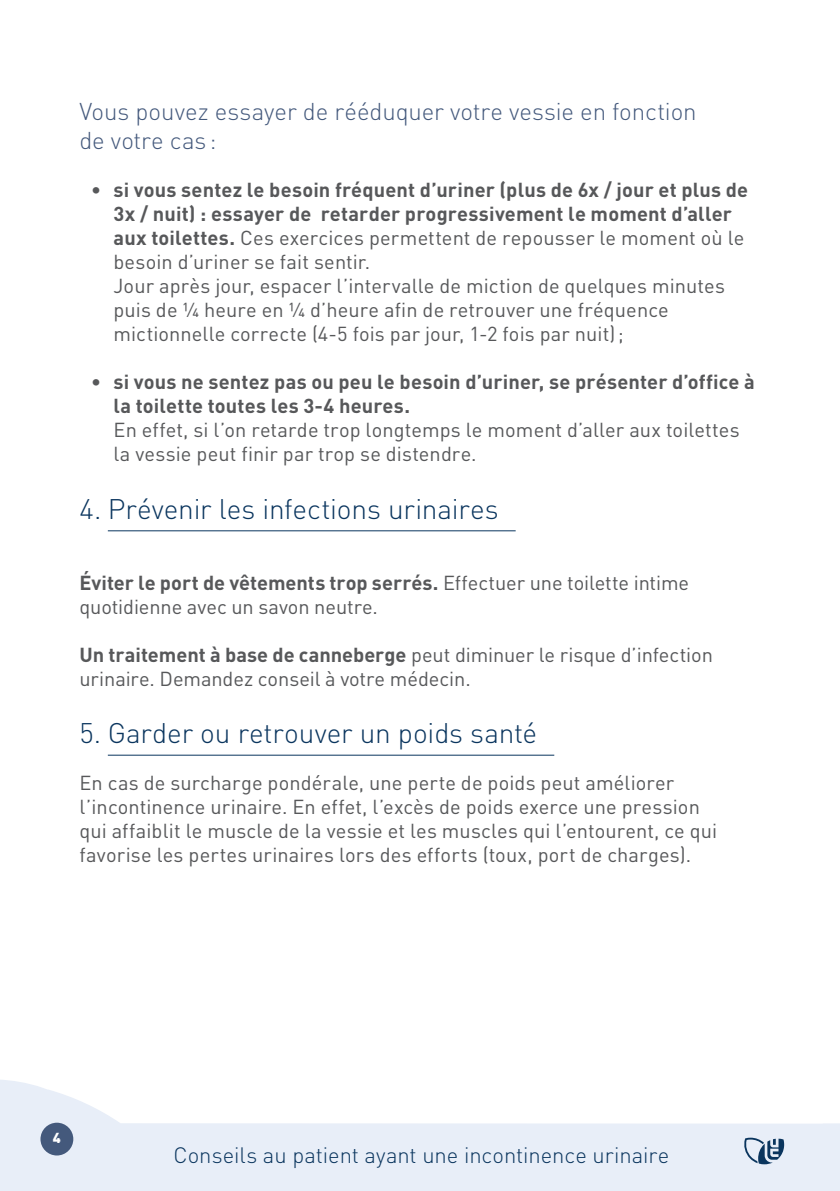
<style>
.page{position:relative;width:840px;height:1191px;background:#fff}
.page>*{position:absolute;margin:0;border:0;box-sizing:border-box;transform-origin:0 0}
.t1{font:300 28px "DINOT";letter-spacing:-.005em;color:#0a355e}
.Sous-sous-titre{font:300 24px "DINOT";letter-spacing:-.005em;color:#44597c}
.t2{font:300 22px "DINOT";letter-spacing:-.005em;color:#0a355e}
.Corps_de_texte{font:20px/24px "DINOT";letter-spacing:.005em;color:#57585a}
.t3{font:900 14.4px "DINOT";color:#fff}
.s1{font-weight:700}
</style>
<div class="page">
<svg style="left:0;top:1080px;width:822px;height:111px;fill:#e8eef8"></svg>
<div style="left:40px;top:1122px;width:33px;height:33px;background:#44597c;border-radius:50%"></div>
<svg style="left:742px;top:1137px;width:41px;height:27px"></svg>
<svg style="left:822px;top:1123px;width:17px;height:68px"></svg>
<hr style="left:108px;top:530px;width:407px;height:1px;background:#0a355e">
<hr style="left:108px;top:754px;width:446px;height:1px;background:#0a355e">
<p class="Sous-sous-titre" style="left:79px;top:97px;width:618px">Vous pouvez essayer de rééduquer votre vessie en fonction</p>
<p class="Sous-sous-titre" style="left:79px;top:126px;width:138px">de votre cas :</p>
<p class="Corps_de_texte" style="left:113px;top:178px;width:636px;text-indent:-23px">• <span class="s1">si vous sentez le besoin fréquent d’uriner (plus de 6x / jour et plus de 3x / nuit) : essayer de retarder progressivement le moment d’aller aux toilettes.</span> Ces exercices permettent de repousser le moment où le besoin d’uriner se fait sentir.<br>Jour après jour, espacer l’intervalle de miction de quelques minutes puis de ¼ heure en ¼ d’heure afin de retrouver une fréquence mictionnelle correcte (4-5 fois par jour, 1-2 fois par nuit);</p>
<p class="Corps_de_texte" style="left:113px;top:370px;width:642px;text-indent:-23px">• <span class="s1">si vous ne sentez pas ou peu le besoin d’uriner, se présenter d’office à la toilette toutes les 3-4 heures.<br></span>En effet, si l’on retarde trop longtemps le moment d’aller aux toilettes la vessie peut finir par trop se distendre.</p>
<p class="t1" style="left:79px;top:491px;width:420px">4. Prévenir les infections urinaires</p>
<p class="Corps_de_texte" style="left:79px;top:570px;width:611px"><span class="s1">Éviter le port de vêtements trop serrés.</span> Effectuer une toilette intime quotidienne avec un savon neutre.</p>
<p class="Corps_de_texte" style="left:79px;top:642px;width:634px"><span class="s1">Un traitement à base de canneberge</span> peut diminuer le risque d’infection urinaire. Demandez conseil à votre médecin.</p>
<p class="t1" style="left:79px;top:716px;width:459px">5. Garder ou retrouver un poids santé</p>
<p class="Corps_de_texte" style="left:79px;top:770px;width:639px">En cas de surcharge pondérale, une perte de poids peut améliorer l’incontinence urinaire. En effet, l’excès de poids exerce une pression qui affaiblit le muscle de la vessie et les muscles qui l’entourent, ce qui favorise les pertes urinaires lors des efforts (toux, port de charges).</p>
<p class="t3" style="left:53px;top:1128px;width:9px">4</p>
<p class="t2" style="left:173px;top:1141px;width:497px">Conseils au patient ayant une incontinence urinaire</p>
</div>
